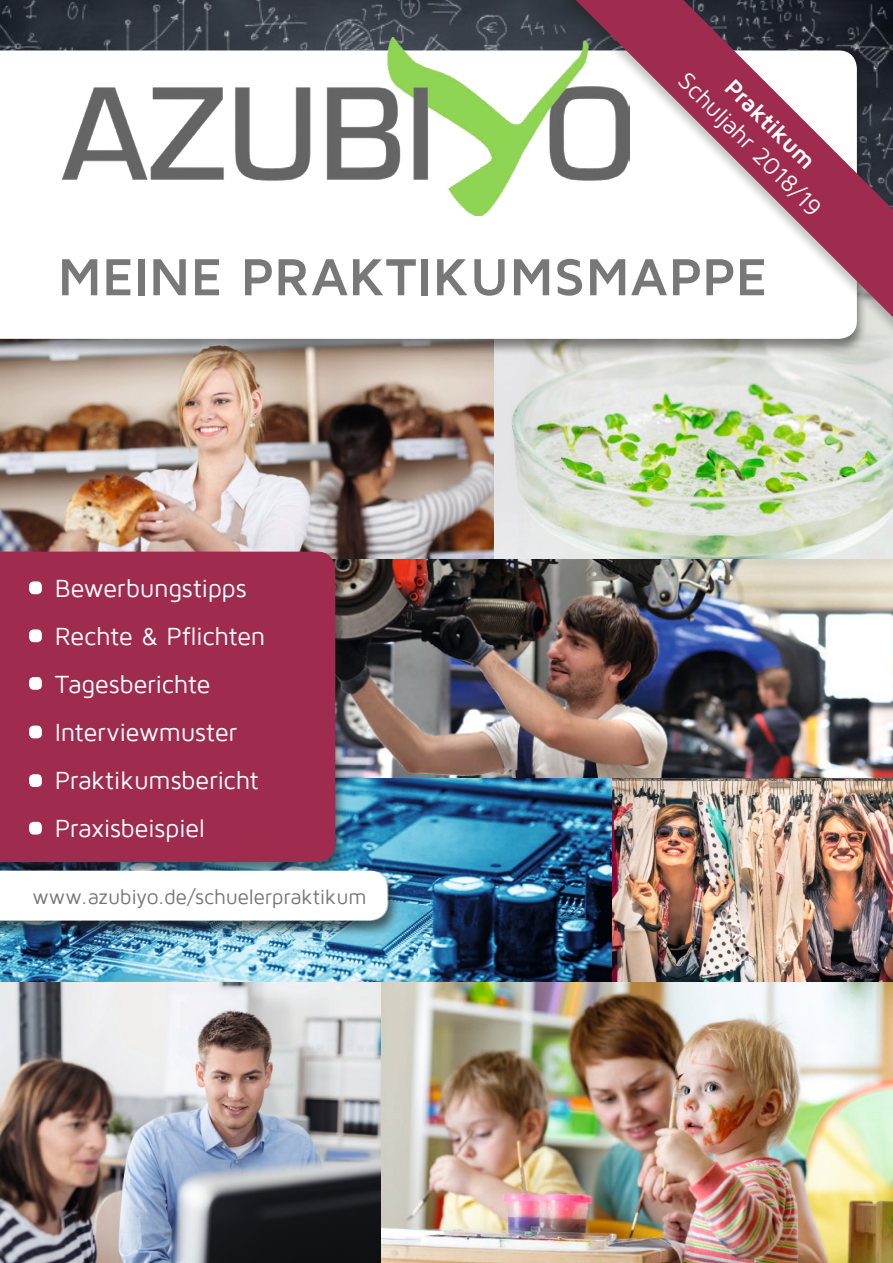
<style>
.page{position:relative;width:893px;height:1263px;background:#fff}
.page>*{position:absolute;margin:0;border:0;box-sizing:border-box;transform-origin:0 0}
.t1{font:700 54px "Maven Pro";letter-spacing:-.005em;color:#797878}
.t2{font:25.5px "Maven Pro";letter-spacing:-.015em;color:#fff}
.t3{font:24px "Maven Pro";color:#fff}
.t4{font:700 24px "Maven Pro";color:#fff}
.t5{font:21px "Maven Pro";letter-spacing:-.015em;color:#797878}
</style>
<div class="page">
<img style="left:0;top:0;width:544px;height:50px">
<img style="left:348px;top:558px;width:545px;height:220px">
<img style="left:493px;top:357px;width:400px;height:201px">
<img style="left:0;top:357px;width:493px;height:201px">
<div style="left:0;top:50px;width:868px;height:307px;background:#1f1c19;opacity:.52"></div>
<svg style="left:0;top:50px;width:544px;height:289px"></svg>
<img style="left:0;top:778px;width:893px;height:485px">
<div style="left:0;top:550px;width:348px;height:329px;background:#1f1c19;opacity:.52"></div>
<div style="left:0;top:552px;width:335px;height:310px;background:#9f2c4f"></div>
<div style="left:29px;top:581px;width:13px;height:13px;background:#fff;border-radius:4px"></div>
<div style="left:29px;top:629px;width:13px;height:13px;background:#fff;border-radius:4px"></div>
<div style="left:29px;top:677px;width:13px;height:13px;background:#fff;border-radius:4px"></div>
<div style="left:29px;top:726px;width:13px;height:12px;background:#fff;border-radius:4px"></div>
<div style="left:29px;top:774px;width:13px;height:13px;background:#fff;border-radius:4px"></div>
<div style="left:29px;top:822px;width:13px;height:12px;background:#fff;border-radius:4px"></div>
<div style="left:544px;top:0;width:349px;height:363px;background:#1f1c19;opacity:.25"></div>
<svg style="left:576px;top:0;width:317px;height:317px"></svg>
<div style="left:0;top:869px;width:401px;height:69px;background:#1f1c19;opacity:.52"></div>
<svg style="left:0;top:870px;width:388px;height:51px"></svg>
<img style="left:63px;top:38px;width:566px;height:178px">
<p class="t3" style="left:691px;top:68px;width:192px;rotate:45deg">Schuljahr 2018/19</p>
<p class="t4" style="left:738px;top:74px;width:118px;rotate:45deg">Praktikum</p>
<p class="t1" style="left:57px;top:248px;width:711px">MEINE PRAKTIKUMSMAPPE</p>
<p class="t2" style="left:55px;top:575px;width:193px">Bewerbungstipps</p>
<p class="t2" style="left:55px;top:623px;width:212px">Rechte &amp; Pflichten</p>
<p class="t2" style="left:55px;top:671px;width:157px">Tagesberichte</p>
<p class="t2" style="left:55px;top:719px;width:184px">Interviewmuster</p>
<p class="t2" style="left:55px;top:767px;width:205px">Praktikumsbericht</p>
<p class="t2" style="left:55px;top:815px;width:152px">Praxisbeispiel</p>
<p class="t5" style="left:33px;top:886px;width:336px">www.azubiyo.de/schuelerpraktikum</p>
</div>
